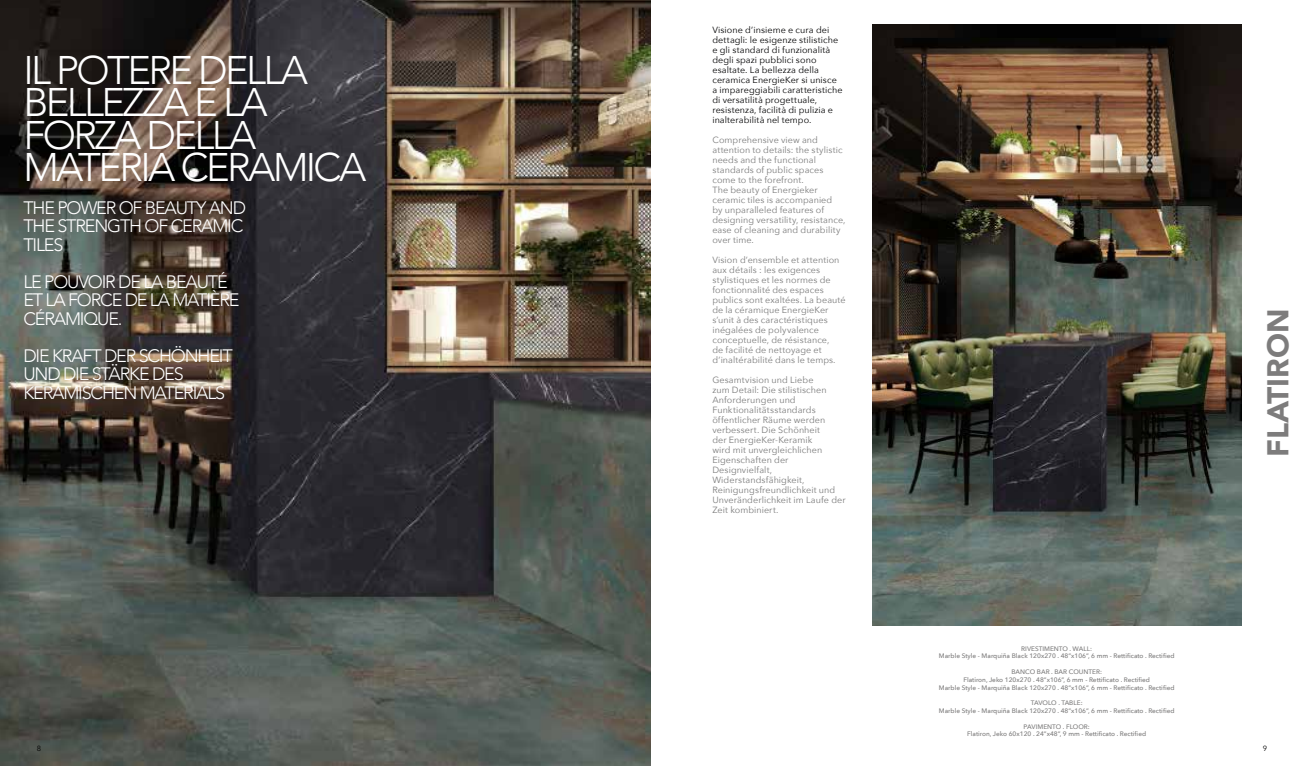
<style>
.page{position:relative;width:1304px;height:766px;background:#fff}
.page>*{position:absolute;margin:0;border:0;box-sizing:border-box;transform-origin:0 0}
.t1{font:300 39.8px/32.5px "Avenir";letter-spacing:-.065em;color:#fff}
.t2{font:900 30px "Avenir";color:#7d7c7c}
.t3{font:300 18px/18.5px "Avenir";letter-spacing:-.065em;color:#fff}
.t4{font:9px/10px "Avenir Next";letter-spacing:.01em;color:#7b7b7b}
.t5{font:9px/10px "Avenir Next";letter-spacing:.01em;color:#020203}
.t6{font:7.5px "Avenir Next";color:#000}
.t7{font:500 6.5px/7.8px "Avenir Next";color:#7d7c7c;text-align:center}
</style>
<div class="page">
<img style="left:0;top:0;width:651px;height:765px">
<img style="left:872px;top:24px;width:369px;height:601px">
<h1 class="t1" style="left:23px;top:54px;width:344px">IL POTERE DELLA<br>BELLEZZA E LA<br>FORZA DELLA<br>MATERIA CERAMICA</h1>
<h3 class="t3" style="left:23px;top:198px;width:224px">THE POWER OF BEAUTY AND<br>THE STRENGTH OF CERAMIC<br>TILES</h3>
<h3 class="t3" style="left:23px;top:272px;width:218px">LE POUVOIR DE LA BEAUTÉ<br>ET LA FORCE DE LA MATIÈRE<br>CÉRAMIQUE.</h3>
<h3 class="t3" style="left:23px;top:346px;width:211px">DIE KRAFT DER SCHÖNHEIT<br>UND DIE STÄRKE DES<br>KERAMISCHEN MATERIALS</h3>
<p class="t5" style="left:712px;top:25px;width:132px">Visione d’insieme e cura dei dettagli: le esigenze stilistiche e gli standard di funzionalità degli spazi pubblici sono esaltate. La bellezza della ceramica EnergieKer si unisce a impareggiabili caratteristiche di versatilità progettuale, resistenza, facilità di pulizia e inalterabilità nel tempo.</p>
<p class="t4" style="left:712px;top:135px;width:135px">Comprehensive view and attention to details: the stylistic needs and the functional standards of public spaces come to the forefront.<br>The beauty of Energieker ceramic tiles is accompanied<br>by unparalleled features of designing versatility, resistance, ease of cleaning and durability over time.</p>
<p class="t4" style="left:712px;top:255px;width:135px">Vision d’ensemble et attention aux détails : les exigences stylistiques et les normes de fonctionnalité des espaces publics sont exaltées. La beauté de la céramique EnergieKer s’unit à des caractéristiques inégalées de polyvalence conceptuelle, de résistance,<br>de facilité de nettoyage et d’inaltérabilité dans le temps.</p>
<p class="t4" style="left:712px;top:375px;width:135px">Gesamtvision und Liebe<br>zum Detail: Die stilistischen<br>Anforderungen und<br>Funktionalitätsstandards öffentlicher Räume werden verbessert. Die Schönheit<br>der EnergieKer-Keramik<br>wird mit unvergleichlichen<br>Eigenschaften der<br>Designvielfalt,<br>Widerstandsfähigkeit,<br>Reinigungsfreundlichkeit und<br>Unveränderlichkeit im Laufe der<br>Zeit kombiniert.</p>
<p class="t7" style="left:939px;top:644px;width:237px">RIVESTIMENTO . WALL:<br>Marble Style - Marquiña Black 120x270 . 48”x106”, 6 mm - Rettificato . Rectified</p>
<p class="t7" style="left:939px;top:667px;width:237px">BANCO BAR . BAR COUNTER:<br>Flatiron, Jeko 120x270 . 48”x106”, 6 mm - Rettificato . Rectified<br>Marble Style - Marquiña Black 120x270 . 48”x106”, 6 mm - Rettificato . Rectified</p>
<p class="t7" style="left:939px;top:698px;width:237px">TAVOLO . TABLE:<br>Marble Style - Marquiña Black 120x270 . 48”x106”, 6 mm - Rettificato . Rectified</p>
<p class="t7" style="left:967px;top:722px;width:180px">PAVIMENTO . FLOOR:<br>Flatiron, Jeko 60x120 . 24”x48”, 9 mm - Rettificato . Rectified</p>
<h2 class="t2" style="left:1252px;top:457px;width:150px;rotate:-90deg">FLATIRON</h2>
<p class="t6" style="left:37px;top:742px;width:6px">8</p>
<p class="t6" style="left:1263px;top:742px;width:6px">9</p>
</div>
